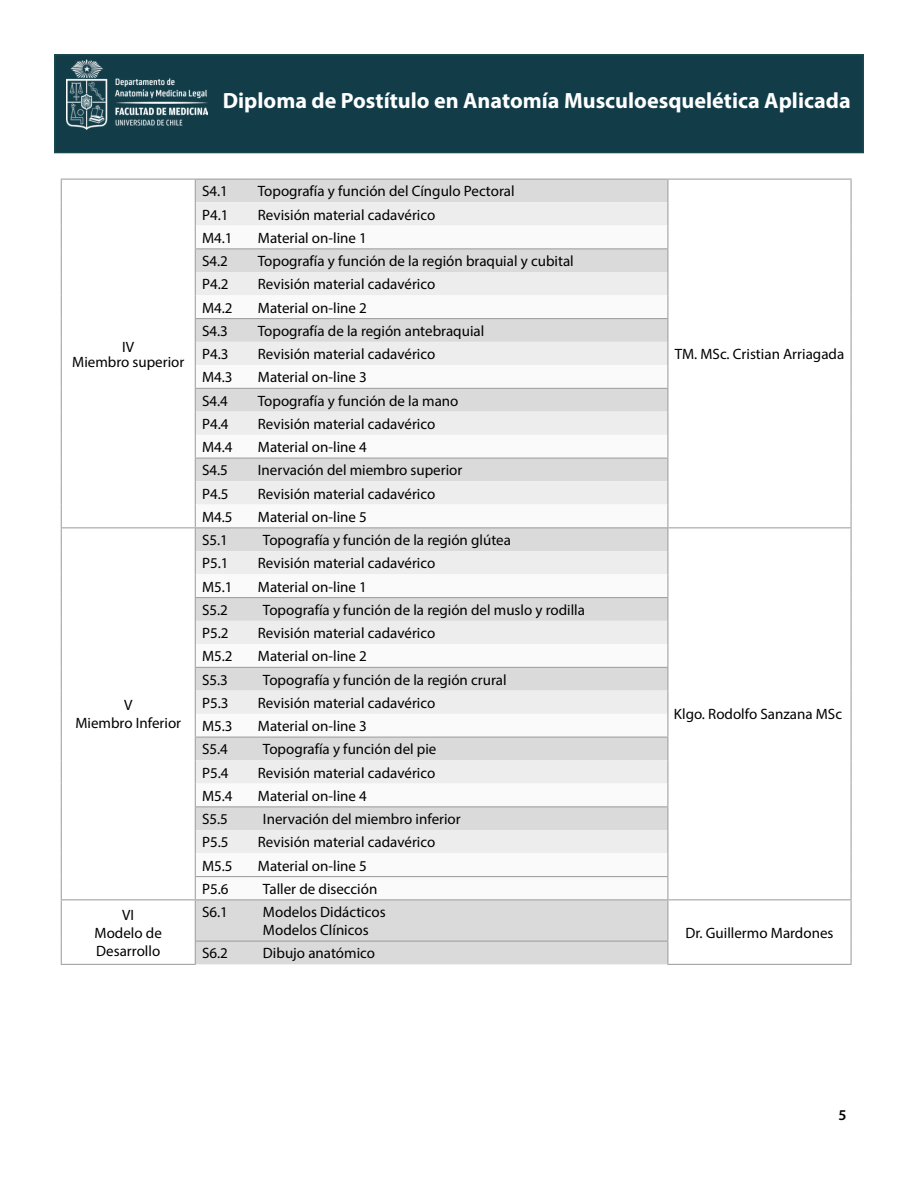
<style>
.page{position:relative;width:918px;height:1188px;background:#fff}
.page>*{position:absolute;margin:0;border:0;box-sizing:border-box;transform-origin:0 0}
.t1{font:700 22.2px "Myriad Pro";color:#fff}
.t2{font:15px/18px "Myriad Pro";color:#000;text-align:center}
.t3{font:600 15px "Myriad Pro";color:#000}
</style>
<div class="page">
<div style="left:54px;top:54px;width:810px;height:99px;background:#123c48;border:2px solid #184950"></div>
<img style="left:67px;top:59px;width:141px;height:71px">
<div style="left:196px;top:180px;width:471px;height:784px;background:#dadada"></div>
<div style="left:196px;top:202px;width:471px;height:24px;background:#ededed"></div>
<svg style="left:196px;top:226px;width:471px;height:673px"></svg>
<hr style="left:61px;top:179px;width:134px;height:1px;background:#9d9d9c">
<hr style="left:668px;top:179px;width:184px;height:1px;background:#9d9d9c">
<hr style="left:61px;top:527px;width:134px;height:1px;background:#9d9d9c">
<hr style="left:668px;top:527px;width:184px;height:1px;background:#9d9d9c">
<svg style="left:61px;top:180px;width:1px;height:719px"></svg>
<hr style="left:195px;top:876px;width:56px;height:1px;background:#9d9d9c">
<hr style="left:251px;top:876px;width:417px;height:1px;background:#9d9d9c">
<svg style="left:851px;top:180px;width:1px;height:719px"></svg>
<hr style="left:61px;top:899px;width:134px;height:1px;background:#9d9d9c">
<hr style="left:61px;top:900px;width:1px;height:41px;background:#9d9d9c">
<hr style="left:668px;top:899px;width:184px;height:1px;background:#9d9d9c">
<hr style="left:851px;top:900px;width:1px;height:41px;background:#9d9d9c">
<svg style="left:61px;top:941px;width:1px;height:23px"></svg>
<svg style="left:851px;top:941px;width:1px;height:23px"></svg>
<hr style="left:61px;top:964px;width:135px;height:1px;background:#9d9d9c">
<hr style="left:667px;top:964px;width:185px;height:1px;background:#9d9d9c">
<hr style="left:667px;top:900px;width:1px;height:41px;background:#9d9d9c">
<svg style="left:667px;top:942px;width:1px;height:22px"></svg>
<hr style="left:195px;top:900px;width:1px;height:41px;background:#9d9d9c">
<svg style="left:195px;top:942px;width:1px;height:22px"></svg>
<hr style="left:195px;top:179px;width:56px;height:1px;background:#9d9d9c">
<hr style="left:195px;top:527px;width:56px;height:1px;background:#9d9d9c">
<hr style="left:195px;top:899px;width:56px;height:1px;background:#9d9d9c">
<hr style="left:251px;top:179px;width:417px;height:1px;background:#9d9d9c">
<hr style="left:251px;top:527px;width:417px;height:1px;background:#9d9d9c">
<hr style="left:251px;top:899px;width:417px;height:1px;background:#9d9d9c">
<hr style="left:195px;top:248px;width:56px;height:1px;background:#9d9d9c">
<hr style="left:195px;top:597px;width:56px;height:1px;background:#9d9d9c">
<hr style="left:195px;top:941px;width:56px;height:1px;background:#9d9d9c">
<hr style="left:251px;top:248px;width:417px;height:1px;background:#9d9d9c">
<hr style="left:251px;top:597px;width:417px;height:1px;background:#9d9d9c">
<hr style="left:251px;top:941px;width:417px;height:1px;background:#9d9d9c">
<hr style="left:251px;top:318px;width:417px;height:1px;background:#9d9d9c">
<hr style="left:251px;top:667px;width:417px;height:1px;background:#9d9d9c">
<hr style="left:195px;top:318px;width:56px;height:1px;background:#9d9d9c">
<hr style="left:195px;top:667px;width:56px;height:1px;background:#9d9d9c">
<hr style="left:195px;top:388px;width:56px;height:1px;background:#9d9d9c">
<hr style="left:195px;top:737px;width:56px;height:1px;background:#9d9d9c">
<hr style="left:195px;top:458px;width:56px;height:1px;background:#9d9d9c">
<hr style="left:195px;top:806px;width:56px;height:1px;background:#9d9d9c">
<svg style="left:195px;top:180px;width:1px;height:719px"></svg>
<hr style="left:251px;top:458px;width:417px;height:1px;background:#9d9d9c">
<hr style="left:251px;top:806px;width:417px;height:1px;background:#9d9d9c">
<hr style="left:251px;top:388px;width:417px;height:1px;background:#9d9d9c">
<hr style="left:251px;top:737px;width:417px;height:1px;background:#9d9d9c">
<svg style="left:667px;top:180px;width:1px;height:719px"></svg>
<h1 class="t1" style="left:223px;top:86px;width:629px">Diploma de Postítulo en Anatomía Musculoesquelética Aplicada</h1>
<p class="t2" style="left:72px;top:339px;width:114px;line-height:15px">IV<br>Miembro superior</p>
<p class="t2" style="left:75px;top:696px;width:107px">V<br>Miembro Inferior</p>
<p class="t2" style="left:202px;top:182px;width:27px">S4.1</p>
<p class="t2" style="left:258px;top:182px;width:258px">Topografía y función del Cíngulo Pectoral</p>
<p class="t2" style="left:202px;top:205px;width:28px">P4.1</p>
<p class="t2" style="left:258px;top:205px;width:179px">Revisión material cadavérico</p>
<p class="t2" style="left:202px;top:229px;width:32px">M4.1</p>
<p class="t2" style="left:258px;top:229px;width:111px">Material on-line 1</p>
<p class="t2" style="left:202px;top:252px;width:27px">S4.2</p>
<p class="t2" style="left:258px;top:252px;width:317px">Topografía y función de la región braquial y cubital</p>
<p class="t2" style="left:202px;top:275px;width:28px">P4.2</p>
<p class="t2" style="left:258px;top:275px;width:179px">Revisión material cadavérico</p>
<p class="t2" style="left:202px;top:298px;width:32px">M4.2</p>
<p class="t2" style="left:258px;top:298px;width:111px">Material on-line 2</p>
<p class="t2" style="left:202px;top:322px;width:27px">S4.3</p>
<p class="t2" style="left:258px;top:322px;width:228px">Topografía de la región antebraquial</p>
<p class="t2" style="left:202px;top:345px;width:28px">P4.3</p>
<p class="t2" style="left:258px;top:345px;width:179px">Revisión material cadavérico</p>
<p class="t2" style="left:202px;top:368px;width:32px">M4.3</p>
<p class="t2" style="left:258px;top:368px;width:111px">Material on-line 3</p>
<p class="t2" style="left:202px;top:391px;width:27px">S4.4</p>
<p class="t2" style="left:258px;top:391px;width:202px">Topografía y función de la mano</p>
<p class="t2" style="left:202px;top:415px;width:28px">P4.4</p>
<p class="t2" style="left:258px;top:415px;width:179px">Revisión material cadavérico</p>
<p class="t2" style="left:202px;top:438px;width:32px">M4.4</p>
<p class="t2" style="left:258px;top:438px;width:111px">Material on-line 4</p>
<p class="t2" style="left:202px;top:461px;width:27px">S4.5</p>
<p class="t2" style="left:258px;top:461px;width:206px">Inervación del miembro superior</p>
<p class="t2" style="left:202px;top:484px;width:28px">P4.5</p>
<p class="t2" style="left:258px;top:484px;width:179px">Revisión material cadavérico</p>
<p class="t2" style="left:202px;top:508px;width:32px">M4.5</p>
<p class="t2" style="left:258px;top:508px;width:111px">Material on-line 5</p>
<p class="t2" style="left:202px;top:531px;width:27px">S5.1</p>
<p class="t2" style="left:263px;top:531px;width:249px">Topografía y función de la región glútea</p>
<p class="t2" style="left:202px;top:554px;width:28px">P5.1</p>
<p class="t2" style="left:258px;top:554px;width:179px">Revisión material cadavérico</p>
<p class="t2" style="left:202px;top:577px;width:32px">M5.1</p>
<p class="t2" style="left:258px;top:577px;width:111px">Material on-line 1</p>
<p class="t2" style="left:202px;top:601px;width:27px">S5.2</p>
<p class="t2" style="left:263px;top:601px;width:324px">Topografía y función de la región del muslo y rodilla</p>
<p class="t2" style="left:202px;top:624px;width:28px">P5.2</p>
<p class="t2" style="left:258px;top:624px;width:179px">Revisión material cadavérico</p>
<p class="t2" style="left:202px;top:647px;width:32px">M5.2</p>
<p class="t2" style="left:258px;top:647px;width:111px">Material on-line 2</p>
<p class="t2" style="left:202px;top:670px;width:27px">S5.3</p>
<p class="t2" style="left:263px;top:670px;width:245px">Topografía y función de la región crural</p>
<p class="t2" style="left:202px;top:694px;width:28px">P5.3</p>
<p class="t2" style="left:258px;top:694px;width:179px">Revisión material cadavérico</p>
<p class="t2" style="left:202px;top:717px;width:32px">M5.3</p>
<p class="t2" style="left:258px;top:717px;width:111px">Material on-line 3</p>
<p class="t2" style="left:202px;top:740px;width:27px">S5.4</p>
<p class="t2" style="left:263px;top:740px;width:175px">Topografía y función del pie</p>
<p class="t2" style="left:202px;top:763px;width:28px">P5.4</p>
<p class="t2" style="left:258px;top:763px;width:179px">Revisión material cadavérico</p>
<p class="t2" style="left:202px;top:787px;width:32px">M5.4</p>
<p class="t2" style="left:258px;top:787px;width:111px">Material on-line 4</p>
<p class="t2" style="left:202px;top:810px;width:27px">S5.5</p>
<p class="t2" style="left:263px;top:810px;width:199px">Inervación del miembro inferior</p>
<p class="t2" style="left:202px;top:833px;width:28px">P5.5</p>
<p class="t2" style="left:258px;top:833px;width:179px">Revisión material cadavérico</p>
<p class="t2" style="left:202px;top:856px;width:32px">M5.5</p>
<p class="t2" style="left:258px;top:856px;width:111px">Material on-line 5</p>
<p class="t2" style="left:202px;top:880px;width:28px">P5.6</p>
<p class="t2" style="left:263px;top:880px;width:116px">Taller de disección</p>
<p class="t2" style="left:95px;top:905px;width:69px">VI<br>Modelo de<br>Desarrollo</p>
<p class="t2" style="left:202px;top:903px;width:27px">S6.1</p>
<p class="t2" style="left:263px;top:903px;width:124px;text-align:left">Modelos Didácticos<br>Modelos Clínicos</p>
<p class="t2" style="left:202px;top:944px;width:27px">S6.2</p>
<p class="t2" style="left:263px;top:944px;width:114px">Dibujo anatómico</p>
<p class="t2" style="left:675px;top:345px;width:171px">TM. MSc. Cristian Arriagada</p>
<p class="t2" style="left:674px;top:705px;width:170px">Klgo. Rodolfo Sanzana MSc</p>
<p class="t2" style="left:686px;top:923px;width:149px">Dr. Guillermo Mardones</p>
<p class="t3" style="left:838px;top:1105px;width:10px">5</p>
</div>
